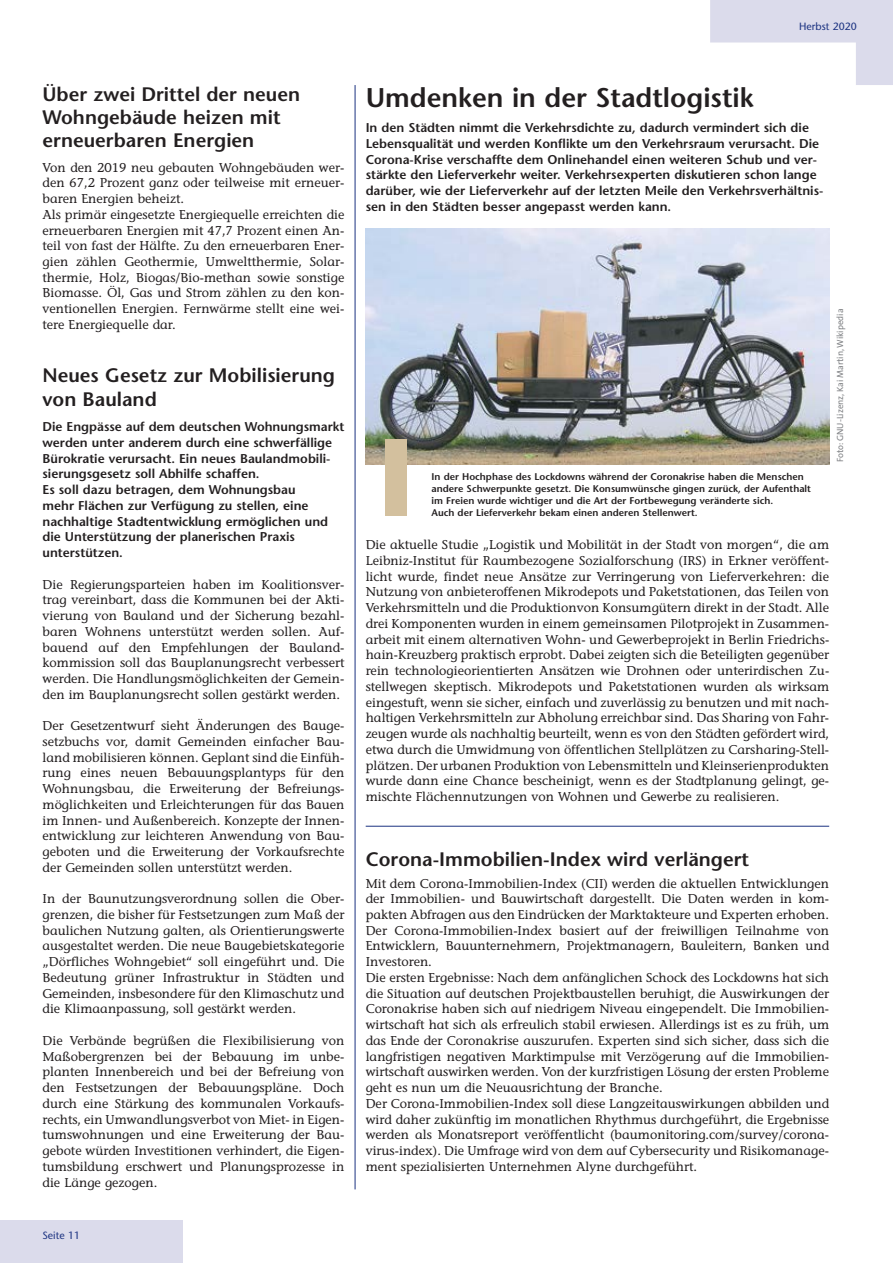
<style>
.page{position:relative;width:893px;height:1263px;background:#fff}
.page>*{position:absolute;margin:0;border:0;box-sizing:border-box;transform-origin:0 0}
.t1{font:600 27px "Stone Sans";color:#231f20}
.t2{font:600 19.5px/23.4px "Stone Sans";color:#231f20}
.t3{font:12.75px/15.8px "Stone Informal";color:#231f20;text-align:justify}
.t4{font:600 12.75px/15.8px "Stone Sans";color:#231f20}
.t5{font:10.5px "Stone Sans";color:#1b3281}
.t6{font:600 9.75px/11.7px "Stone Sans";color:#231f20}
.t7{font:9px "The Sans";color:#808285}
</style>
<div class="page">
<div style="left:0;top:1220px;width:183px;height:43px;background:#dbdbeb"></div>
<svg style="left:710px;top:0;width:183px;height:85px"></svg>
<hr style="left:366px;top:826px;width:463px;height:1px;background:#1b3281">
<hr style="left:355px;top:85px;width:1px;height:1104px;background:#1b3281">
<img style="left:366px;top:229px;width:463px;height:236px">
<div style="left:385px;top:439px;width:22px;height:77px;background:#d3c09e"></div>
<p class="t5" style="left:799px;top:19px;width:59px">Herbst 2020</p>
<h2 class="t2" style="left:43px;top:82px;width:259px">Über zwei Drittel der neuen<br>Wohngebäude heizen mit erneuerbaren Energien</h2>
<p class="t3" style="left:43px;top:159px;width:303px;text-align:left">Von den 2019 neu gebauten Wohngebäuden wer&shy;den 67,2 Prozent ganz oder teilweise mit erneuer&shy;baren Energien beheizt.<br>Als primär eingesetzte Energiequelle erreichten die erneuerbaren Energien mit 47,7 Prozent einen An&shy;teil von fast der Hälfte. Zu den erneuerbaren Ener&shy;gien zählen Geothermie, Umweltthermie, Solar&shy;thermie, Holz, Biogas/Bio-methan sowie sonstige Biomasse. Öl, Gas und Strom zählen zu den kon&shy;ventionellen Energien. Fernwärme stellt eine wei&shy;tere Energiequelle dar.</p>
<h2 class="t2" style="left:43px;top:364px;width:294px">Neues Gesetz zur Mobilisierung von Bauland</h2>
<p class="t4" style="left:43px;top:419px;width:303px">Die Engpässe auf dem deutschen Wohnungsmarkt werden unter anderem durch eine schwerfällige Bürokratie verursacht. Ein neues Baulandmobili&shy;sierungsgesetz soll Abhilfe schaffen.<br>Es soll dazu betragen, dem Wohnungsbau<br>mehr Flächen zur Verfügung zu stellen, eine nachhaltige Stadtentwicklung ermöglichen und die Unterstützung der planerischen Praxis unterstützen.</p>
<p class="t3" style="left:43px;top:576px;width:303px">Die Regierungsparteien haben im Koalitionsver&shy;trag vereinbart, dass die Kommunen bei der Akti&shy;vierung von Bauland und der Sicherung bezahl&shy;baren Wohnens unterstützt werden sollen. Auf&shy;bauend auf den Empfehlungen der Bauland&shy;kommission soll das Bauplanungsrecht verbessert werden. Die Handlungsmöglichkeiten der Gemein&shy;den im Bauplanungsrecht sollen gestärkt werden.</p>
<p class="t3" style="left:43px;top:718px;width:303px">Der Gesetzentwurf sieht Änderungen des Bauge&shy;setzbuchs vor, damit Gemeinden einfacher Bau&shy;land mobilisieren können. Geplant sind die Einfüh&shy;rung eines neuen Bebauungsplantyps für den Wohnungsbau, die Erweiterung der Befreiungs&shy;möglichkeiten und Erleichterungen für das Bauen im Innen- und Außenbereich. Konzepte der Innen&shy;entwicklung zur leichteren Anwendung von Bau&shy;geboten und die Erweiterung der Vorkaufsrechte der Gemeinden sollen unterstützt werden.</p>
<p class="t3" style="left:43px;top:891px;width:303px">In der Baunutzungsverordnung sollen die Ober&shy;grenzen, die bisher für Festsetzungen zum Maß der baulichen Nutzung galten, als Orientierungswerte ausgestaltet werden. Die neue Baugebietskategorie „Dörfliches Wohngebiet“ soll eingeführt und. Die Bedeutung grüner Infrastruktur in Städten und Gemeinden, insbesondere für den Klimaschutz und die Klimaanpassung, soll gestärkt werden.</p>
<p class="t3" style="left:43px;top:1032px;width:303px">Die Verbände begrüßen die Flexibilisierung von Maßobergrenzen bei der Bebauung im unbe&shy;planten Innenbereich und bei der Befreiung von den Festsetzungen der Bebauungspläne. Doch durch eine Stärkung des kommunalen Vorkaufs&shy;rechts, ein Umwandlungsverbot von Miet- in Eigen&shy;tumswohnungen und eine Erweiterung der Bau&shy;gebote würden Investitionen verhindert, die Eigen&shy;tumsbildung erschwert und Planungsprozesse in die Länge gezogen.</p>
<p class="t5" style="left:43px;top:1229px;width:39px">Seite 11</p>
<h1 class="t1" style="left:366px;top:80px;width:389px">Umdenken in der Stadtlogistik</h1>
<p class="t4" style="left:366px;top:120px;width:459px">In den Städten nimmt die Verkehrsdichte zu, dadurch vermindert sich die Lebensqualität und werden Konflikte um den Verkehrsraum verursacht. Die Corona-Krise verschaffte dem Onlinehandel einen weiteren Schub und ver&shy;stärkte den Lieferverkehr weiter. Verkehrsexperten diskutieren schon lange darüber, wie der Lieferverkehr auf der letzten Meile den Verkehrsverhältnis&shy;sen in den Städten besser angepasst werden kann.</p>
<p class="t6" style="left:432px;top:471px;width:381px">In der Hochphase des Lockdowns während der Coronakrise haben die Menschen andere Schwerpunkte gesetzt. Die Konsumwünsche gingen zurück, der Aufenthalt im Freien wurde wichtiger und die Art der Fortbewegung veränderte sich.<br>Auch der Lieferverkehr bekam einen anderen Stellenwert.</p>
<p class="t7" style="left:833px;top:462px;width:155px;rotate:-90deg">Foto: GNU-Lizenz, Kai Martin, Wikipedia</p>
<p class="t3" style="left:366px;top:537px;width:465px">Die aktuelle Studie „Logistik und Mobilität in der Stadt von morgen“, die am Leibniz-Institut für Raumbezogene Sozialforschung (IRS) in Erkner veröffent&shy;licht wurde, findet neue Ansätze zur Verringerung von Lieferverkehren: die Nutzung von anbieteroffenen Mikrodepots und Paketstationen, das Teilen von Verkehrsmitteln und die Produktionvon Konsumgütern direkt in der Stadt. Alle drei Komponenten wurden in einem gemeinsamen Pilotprojekt in Zusammen&shy;arbeit mit einem alternativen Wohn- und Gewerbeprojekt in Berlin Friedrichs&shy;hain-Kreuzberg praktisch erprobt. Dabei zeigten sich die Beteiligten gegenüber rein technologieorientierten Ansätzen wie Drohnen oder unterirdischen Zu&shy;stellwegen skeptisch. Mikrodepots und Paketstationen wurden als wirksam eingestuft, wenn sie sicher, einfach und zuverlässig zu benutzen und mit nach&shy;haltigen Verkehrsmitteln zur Abholung erreichbar sind. Das Sharing von Fahr&shy;zeugen wurde als nachhaltig beurteilt, wenn es von den Städten gefördert wird, etwa durch die Umwidmung von öffentlichen Stellplätzen zu Carsharing-Stell&shy;plätzen. Der urbanen Produktion von Lebensmitteln und Kleinserienprodukten wurde dann eine Chance bescheinigt, wenn es der Stadtplanung gelingt, ge&shy;mischte Flächennutzungen von Wohnen und Gewerbe zu realisieren.</p>
<h2 class="t2" style="left:366px;top:847px;width:385px">Corona-Immobilien-Index wird verlängert</h2>
<p class="t3" style="left:366px;top:875px;width:465px;text-align:left">Mit dem Corona-Immobilien-Index (CII) werden die aktuellen Entwicklungen der Immobilien- und Bauwirtschaft dargestellt. Die Daten werden in kom&shy;pakten Abfragen aus den Eindrücken der Marktakteure und Experten erhoben.<br>Der Corona-Immobilien-Index basiert auf der freiwilligen Teilnahme von Entwicklern, Bauunternehmern, Projektmanagern, Bauleitern, Banken und Investoren.<br>Die ersten Ergebnisse: Nach dem anfänglichen Schock des Lockdowns hat sich die Situation auf deutschen Projektbaustellen beruhigt, die Auswirkungen der Coronakrise haben sich auf niedrigem Niveau eingependelt. Die Immobilien&shy;wirtschaft hat sich als erfreulich stabil erwiesen. Allerdings ist es zu früh, um das Ende der Coronakrise auszurufen. Experten sind sich sicher, dass sich die langfristigen negativen Marktimpulse mit Verzögerung auf die Immobilien&shy;wirtschaft auswirken werden. Von der kurzfristigen Lösung der ersten Probleme geht es nun um die Neuausrichtung der Branche.<br>Der Corona-Immobilien-Index soll diese Langzeitauswirkungen abbilden und wird daher zukünftig im monatlichen Rhythmus durchgeführt, die Ergebnisse werden als Monatsreport veröffentlicht (baumonitoring.com/survey/corona&shy;virus-index). Die Umfrage wird von dem auf Cybersecurity und Risikomanage&shy;ment spezialisierten Unternehmen Alyne durchgeführt.</p>
</div>
